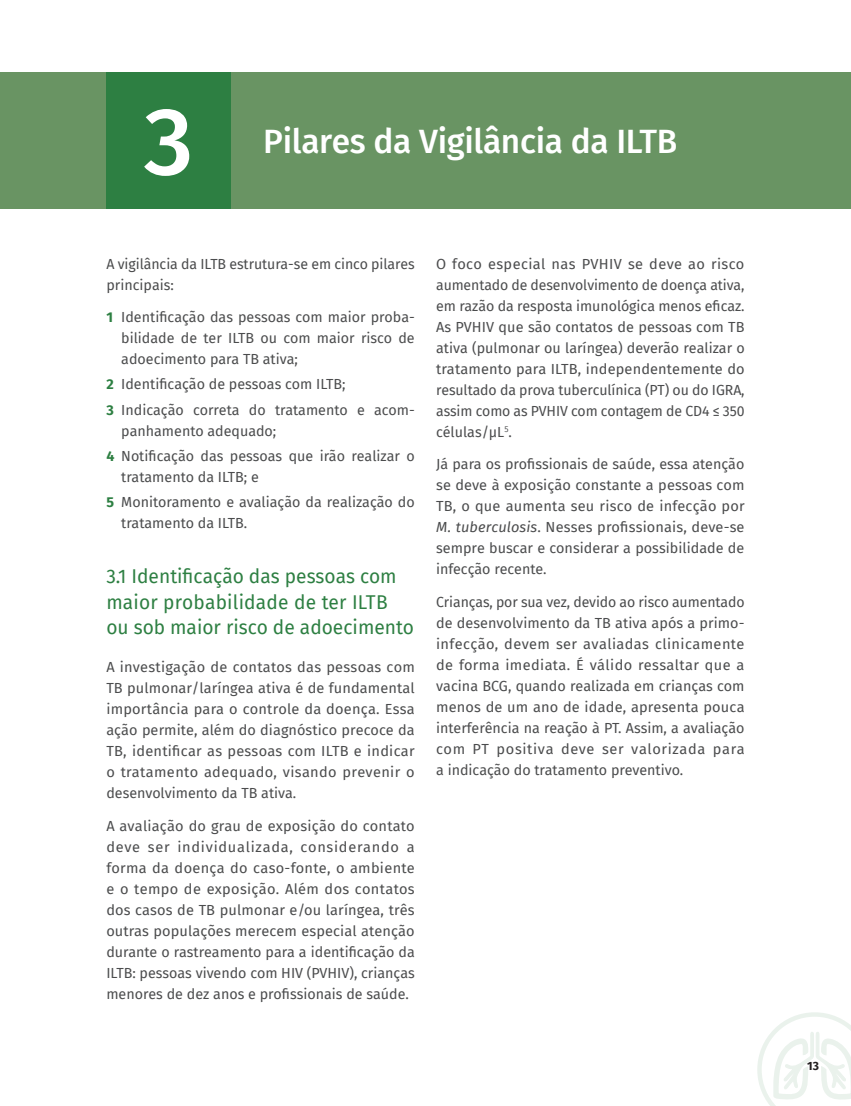
<style>
.page{position:relative;width:851px;height:1106px;background:#fff}
.page>*{position:absolute;margin:0;border:0;box-sizing:border-box;transform-origin:0 0}
.t1{font:500 95.55px "Fira Sans";color:#fff}
.t2{font:500 33.75px "Fira Sans";letter-spacing:-.01em;color:#fff}
.t3{font:19.5px/25.5px "Fira Sans";color:#2d7f42}
.t4{font:14.25px/21px "Fira Sans";color:#4b4c4d}
.t5{font:700 12px "Fira Sans";color:#231f20}
.s1{font-weight:700;color:#2d7f42}
.s2{font-style:italic}
</style>
<div class="page">
<div style="left:0;top:73px;width:850px;height:136px;background:#699463"></div>
<div style="left:106px;top:73px;width:125px;height:136px;background:#2d7f42"></div>
<svg style="left:757px;top:1012px;width:93px;height:94px"></svg>
<h1 class="t1" style="left:144px;top:64px;width:51px">3</h1>
<h2 class="t2" style="left:263px;top:114px;width:415px">Pilares da Vigilância da ILTB</h2>
<p class="t4" style="left:106px;top:253px;width:310px">A vigilância da ILTB estrutura-se em cinco pilares principais:</p>
<p class="t4" style="left:121px;top:306px;width:295px;text-align:justify;text-indent:-15px"><span class="s1">1</span> Identificação das pessoas com maior proba&shy;bilidade de ter ILTB ou com maior risco de adoecimento para TB ativa;</p>
<p class="t4" style="left:106px;top:371px;width:308px;line-height:25.2px"><span class="s1">2</span> Identificação de pessoas com ILTB;<br><span class="s1">3</span> Indicação correta do tratamento e acom-</p>
<p class="t4" style="left:106px;top:417px;width:310px;line-height:25.2px;text-indent:15px">panhamento adequado;<br><span class="s1">4</span> Notificação das pessoas que irão realizar o</p>
<p class="t4" style="left:106px;top:464px;width:310px;line-height:25.2px;text-indent:15px">tratamento da ILTB; e<br><span class="s1">5</span> Monitoramento e avaliação da realização do</p>
<p class="t4" style="left:121px;top:512px;width:128px">tratamento da ILTB.</p>
<h3 class="t3" style="left:106px;top:563px;width:309px">3.1 Identificação das pessoas com maior probabilidade de ter ILTB ou sob maior risco de adoecimento</h3>
<p class="t4" style="left:106px;top:656px;width:310px;text-align:justify">A investigação de contatos das pessoas com TB pulmonar/laríngea ativa é de fundamental importância para o controle da doença. Essa ação permite, além do diagnóstico precoce da TB, identificar as pessoas com ILTB e indicar o tratamento adequado, visando prevenir o desenvolvimento da TB ativa.</p>
<p class="t4" style="left:106px;top:815px;width:310px;text-align:justify">A avaliação do grau de exposição do contato deve ser individualizada, considerando a forma da doença do caso-fonte, o ambiente e o tempo de exposição. Além dos contatos dos casos de TB pulmonar e/ou laríngea, três outras populações merecem especial atenção durante o rastreamento para a identificação da ILTB: pessoas vivendo com HIV (PVHIV), crianças menores de dez anos e profissionais de saúde.</p>
<p class="t4" style="left:436px;top:253px;width:310px;text-align:justify">O foco especial nas PVHIV se deve ao risco aumentado de desenvolvimento de doença ativa, em razão da resposta imunológica menos eficaz.<br>As PVHIV que são contatos de pessoas com TB ativa (pulmonar ou laríngea) deverão realizar o tratamento para ILTB, independentemente do resultado da prova tuberculínica (PT) ou do IGRA, assim como as PVHIV com contagem de CD4 ≤ 350 células/µL<sup>5</sup>.</p>
<p class="t4" style="left:436px;top:453px;width:310px;text-align:justify">Já para os profissionais de saúde, essa atenção se deve à exposição constante a pessoas com TB, o que aumenta seu risco de infecção por <span class="s2">M. tuberculosis</span>. Nesses profissionais, deve-se sempre buscar e considerar a possibilidade de infecção recente.</p>
<p class="t4" style="left:436px;top:591px;width:310px">Crianças, por sua vez, devido ao risco aumentado de desenvolvimento da TB ativa após a primo&shy;infecção, devem ser avaliadas clinicamente de forma imediata. É válido ressaltar que a vacina BCG, quando realizada em crianças com menos de um ano de idade, apresenta pouca interferência na reação à PT. Assim, a avaliação com PT positiva deve ser valorizada para a indicação do tratamento preventivo.</p>
<p class="t5" style="left:807px;top:1055px;width:13px">13</p>
</div>
